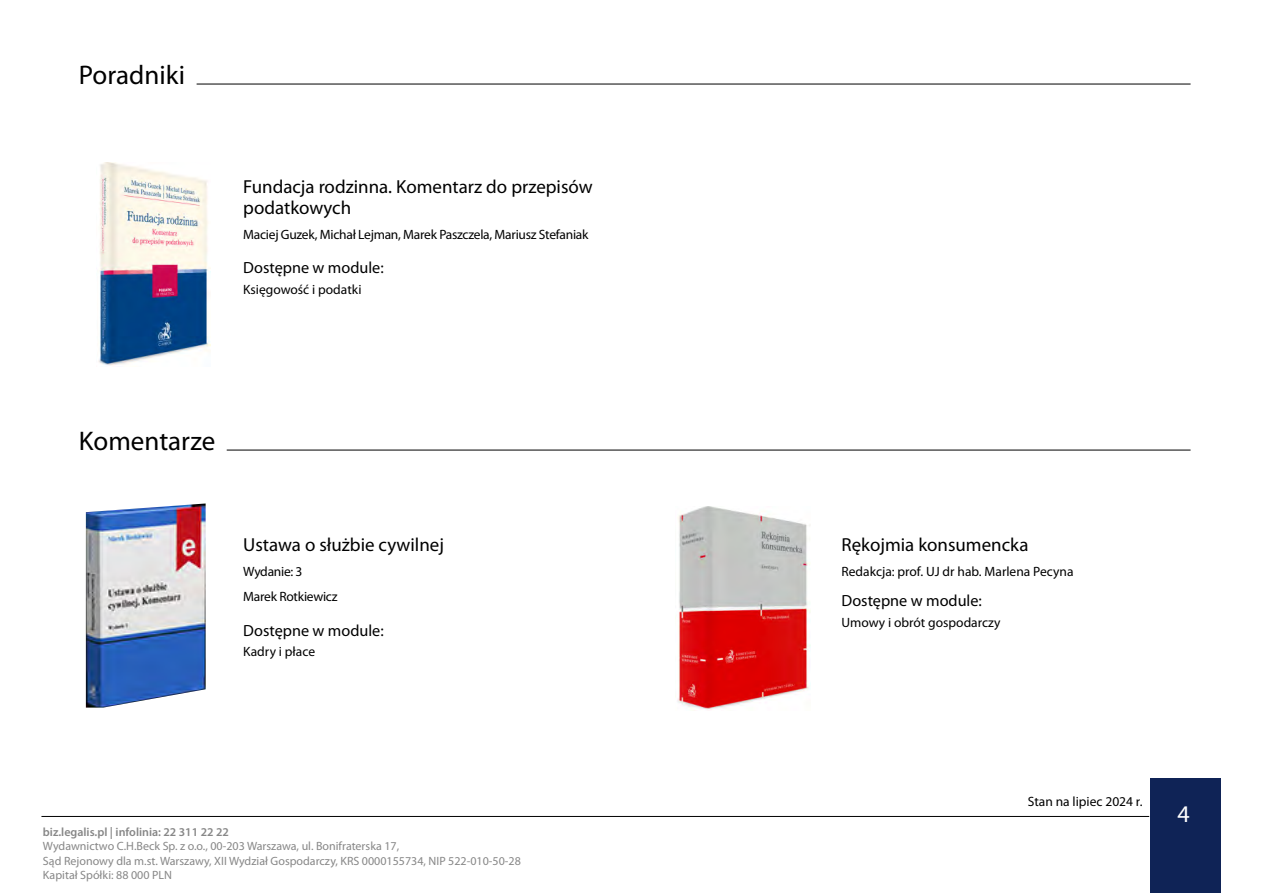
<style>
.page{position:relative;width:1263px;height:893px;background:#fff}
.page>*{position:absolute;margin:0;border:0;box-sizing:border-box;transform-origin:0 0}
.t1{font:27px "Myriad Pro";color:#000}
.t2{font:24px "Myriad Pro";color:#fff}
.t3{font:18.9px/21px "Myriad Pro";color:#000}
.t4{font:16.2px "Myriad Pro";color:#000}
.t5{font:13.5px/25.2px "Myriad Pro";letter-spacing:-.005em;color:#000}
.t6{font:12px/14.4px "Myriad Pro";color:#878787}
.t7{font:600 12px "Myriad Pro";color:#878787}
</style>
<div class="page">
<hr style="left:41px;top:816px;width:1108px;height:1px;background:#000">
<div style="left:1150px;top:779px;width:70px;height:114px;background:#0f2356"></div>
<hr style="left:197px;top:84px;width:993px;height:1px;background:#000">
<hr style="left:227px;top:450px;width:963px;height:1px;background:#000">
<img style="left:98px;top:163px;width:113px;height:203px">
<img style="left:86px;top:503px;width:120px;height:205px">
<img style="left:675px;top:506px;width:135px;height:204px">
<h1 class="t1" style="left:79px;top:58px;width:108px">Poradniki</h1>
<h3 class="t3" style="left:243px;top:175px;width:351px">Fundacja rodzinna. Komentarz do przepisów podatkowych</h3>
<p class="t5" style="left:243px;top:221px;width:347px">Maciej Guzek, Michał Lejman, Marek Paszczela, Mariusz Stefaniak</p>
<p class="t4" style="left:243px;top:258px;width:142px">Dostępne w module:</p>
<p class="t5" style="left:243px;top:276px;width:120px">Księgowość i podatki</p>
<h1 class="t1" style="left:79px;top:424px;width:138px">Komentarze</h1>
<h3 class="t3" style="left:243px;top:534px;width:202px">Ustawa o służbie cywilnej</h3>
<p class="t5" style="left:243px;top:559px;width:96px">Wydanie: 3<br>Marek Rotkiewicz</p>
<p class="t4" style="left:243px;top:620px;width:142px">Dostępne w module:</p>
<p class="t5" style="left:243px;top:639px;width:73px">Kadry i płace</p>
<p class="t7" style="left:43px;top:824px;width:187px">biz.legalis.pl | infolinia: 22 311 22 22</p>
<p class="t6" style="left:43px;top:839px;width:479px">Wydawnictwo C.H.Beck Sp. z o.o., 00-203 Warszawa, ul. Bonifraterska 17,<br>Sąd Rejonowy dla m.st. Warszawy, XII Wydział Gospodarczy, KRS 0000155734, NIP 522-010-50-28<br>Kapitał Spółki: 88 000 PLN</p>
<h3 class="t3" style="left:841px;top:534px;width:188px">Rękojmia konsumencka</h3>
<p class="t5" style="left:841px;top:559px;width:234px">Redakcja: prof. UJ dr hab. Marlena Pecyna</p>
<p class="t4" style="left:841px;top:591px;width:142px">Dostępne w module:</p>
<p class="t5" style="left:841px;top:609px;width:161px">Umowy i obrót gospodarczy</p>
<p class="t5" style="left:1028px;top:789px;width:116px">Stan na lipiec 2024 r.</p>
<h2 class="t2" style="left:1177px;top:799px;width:14px">4</h2>
</div>
